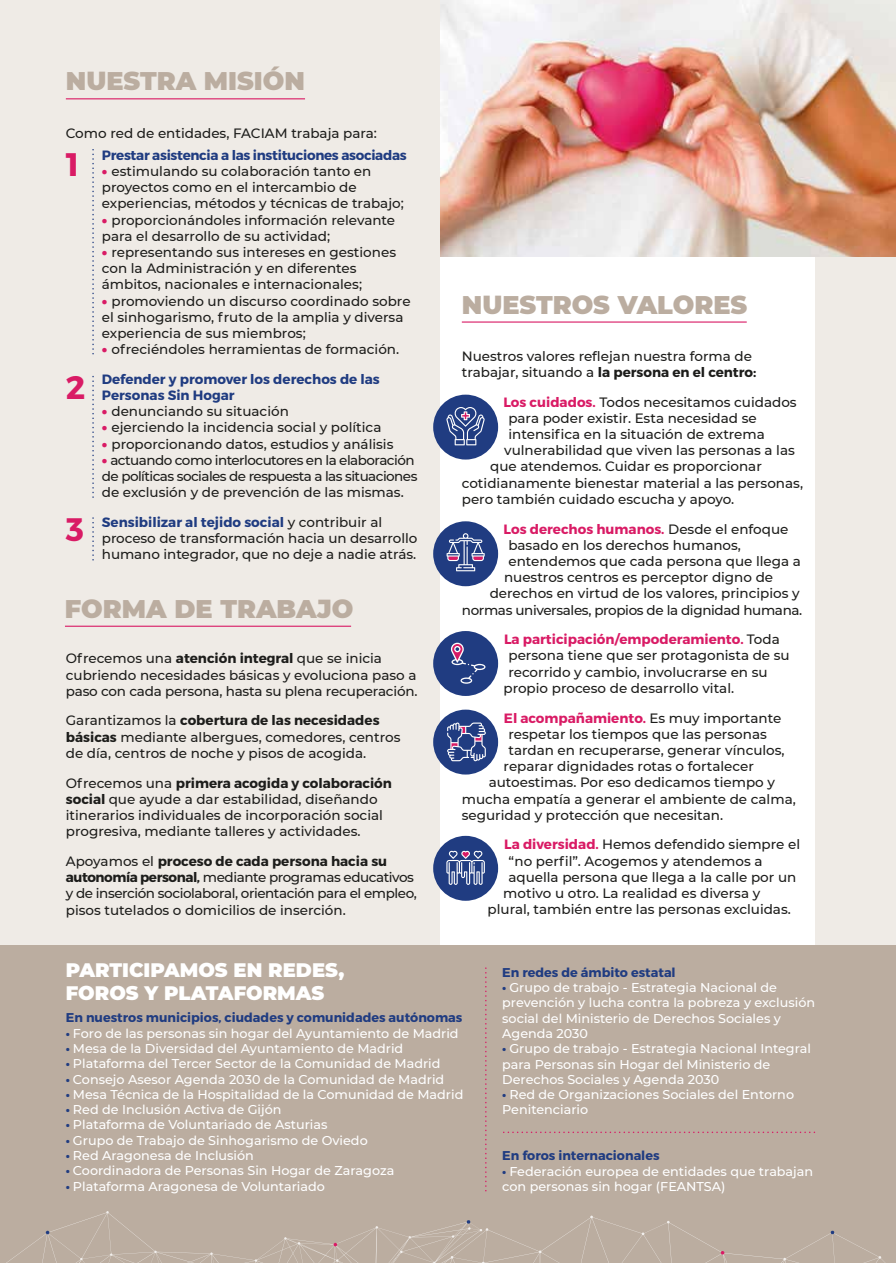
<style>
.page{position:relative;width:896px;height:1263px;background:#efebe6}
.page>*{position:absolute;margin:0;border:0;box-sizing:border-box;transform-origin:0 0}
.t1{font:700 32.55px "Montserrat";color:#d91b65}
.t2{font:900 25.5px "Montserrat";color:#bbada0}
.t3{font:900 19.5px/23.4px "Montserrat";color:#fff}
.t4{font:500 13.5px/16.2px "Montserrat";color:#1d1d1b}
.t5{font:500 13.5px/16.2px "Montserrat";letter-spacing:-.03em;color:#1d1d1b}
.t6{font:500 13.5px/16.2px "Montserrat";letter-spacing:-.04em;color:#1d1d1b}
.t7{font:700 13.5px "Montserrat";color:#d91b65}
.t8{font:500 13.5px "Montserrat";letter-spacing:-.025em;color:#1d1d1b}
.t9{font:700 13.5px "Montserrat";letter-spacing:-.025em;color:#203c81}
.t10{font:700 13.5px "Montserrat";color:#203c81}
.t11{font:500 12.75px/15.3px "Montserrat";color:#fff}
.t12{font:700 12.75px "Montserrat";color:#203c81}
.s1{font-weight:900;color:#d91b65}
.s2{font-weight:700;color:#203c81}
.s3{font-weight:700}
.s4{font-weight:700;color:#d91b65}
.s5{font-weight:500;color:#1d1d1b}
</style>
<div class="page">
<div style="left:440px;top:0;width:375px;height:964px;background:#fff"></div>
<div style="left:0;top:945px;width:896px;height:318px;background:#bbada0"></div>
<hr style="left:66px;top:98px;width:239px;height:1px;background:#d91b65">
<hr style="left:462px;top:321px;width:284px;height:2px;background:#d91b65">
<hr style="left:65px;top:626px;width:286px;height:1px;background:#d91b65">
<svg style="left:92px;top:149px;width:2px;height:205px"></svg>
<svg style="left:92px;top:375px;width:2px;height:122px"></svg>
<svg style="left:92px;top:518px;width:2px;height:42px"></svg>
<div style="left:433px;top:395px;width:65px;height:65px;background:#203c81;border-radius:50%"></div>
<div style="left:433px;top:521px;width:65px;height:65px;background:#203c81;border-radius:50%"></div>
<div style="left:433px;top:631px;width:65px;height:65px;background:#203c81;border-radius:50%"></div>
<div style="left:433px;top:710px;width:65px;height:64px;background:#203c81;border-radius:50%"></div>
<div style="left:433px;top:836px;width:65px;height:65px;background:#203c81;border-radius:50%"></div>
<svg style="left:446px;top:407px;width:38px;height:38px"></svg>
<svg style="left:446px;top:533px;width:39px;height:38px"></svg>
<svg style="left:451px;top:643px;width:34px;height:41px"></svg>
<svg style="left:447px;top:722px;width:39px;height:39px"></svg>
<svg style="left:446px;top:851px;width:39px;height:34px"></svg>
<svg style="left:485px;top:967px;width:1px;height:224px"></svg>
<svg style="left:503px;top:1131px;width:311px;height:2px"></svg>
<svg style="left:6px;top:1211px;width:879px;height:52px"></svg>
<img style="left:440px;top:0;width:456px;height:257px">
<h2 class="t2" style="left:66px;top:62px;width:241px">NUESTRA MISIÓN</h2>
<p class="t4" style="left:66px;top:124px;width:313px">Como red de entidades, FACIAM trabaja para:</p>
<p class="t9" style="left:102px;top:147px;width:306px">Prestar asistencia a las instituciones asociadas</p>
<p class="t4" style="left:102px;top:162px;width:303px"><span class="s1">•</span> estimulando su colaboración tanto en proyectos como en el intercambio de experiencias, métodos y técnicas de trabajo;</p>
<p class="t4" style="left:102px;top:211px;width:295px"><span class="s1">•</span> proporcionándoles información relevante para el desarrollo de su actividad;</p>
<p class="t4" style="left:102px;top:243px;width:296px"><span class="s1">•</span> representando sus intereses en gestiones con la Administración y en diferentes ámbitos, nacionales e internacionales;</p>
<p class="t4" style="left:102px;top:292px;width:310px"><span class="s1">•</span> promoviendo un discurso coordinado sobre el sinhogarismo, fruto de la amplia y diversa experiencia de sus miembros;</p>
<p class="t4" style="left:102px;top:334px;width:299px;line-height:29.7px"><span class="s1">•</span> ofreciéndoles herramientas de formación.<br><span class="s2">Defender y promover los derechos de las</span></p>
<p class="t10" style="left:102px;top:387px;width:134px">Personas Sin Hogar</p>
<p class="t4" style="left:102px;top:403px;width:188px"><span class="s1">•</span> denunciando su situación</p>
<p class="t4" style="left:102px;top:419px;width:281px"><span class="s1">•</span> ejerciendo la incidencia social y política</p>
<p class="t4" style="left:102px;top:435px;width:293px"><span class="s1">•</span> proporcionando datos, estudios y análisis</p>
<p class="t6" style="left:102px;top:451px;width:317px"><span class="s1">•</span> actuando como interlocutores en la elaboración de políticas sociales de respuesta a las situaciones de exclusión y de prevención de las mismas.</p>
<p class="t4" style="left:102px;top:513px;width:317px"><span class="s2">Sensibilizar al tejido social</span> y contribuir al proceso de transformación hacia un desarrollo humano integrador, que no deje a nadie atrás.</p>
<h1 class="t1" style="left:66px;top:144px;width:15px">1</h1>
<h1 class="t1" style="left:66px;top:367px;width:21px">2</h1>
<h1 class="t1" style="left:66px;top:509px;width:20px">3</h1>
<h2 class="t2" style="left:65px;top:590px;width:290px">FORMA DE TRABAJO</h2>
<p class="t4" style="left:66px;top:650px;width:353px">Ofrecemos una <span class="s3">atención integral</span> que se inicia cubriendo necesidades básicas y evoluciona paso a paso con cada persona, hasta su plena recuperación.</p>
<p class="t4" style="left:66px;top:712px;width:336px">Garantizamos la <span class="s3">cobertura de las necesidades básicas</span> mediante albergues, comedores, centros de día, centros de noche y pisos de acogida.</p>
<p class="t4" style="left:66px;top:774px;width:327px">Ofrecemos una <span class="s3">primera acogida y colaboración social</span> que ayude a dar estabilidad, diseñando itinerarios individuales de incorporación social progresiva, mediante talleres y actividades.</p>
<p class="t5" style="left:66px;top:852px;width:352px">Apoyamos el <span class="s3">proceso de cada persona hacia su autonomía personal,</span> mediante programas educativos y de inserción sociolaboral, orientación para el empleo, pisos tutelados o domicilios de inserción.</p>
<h2 class="t2" style="left:462px;top:285px;width:287px">NUESTROS VALORES</h2>
<p class="t4" style="left:462px;top:347px;width:296px">Nuestros valores reflejan nuestra forma de trabajar, situando a <span class="s3">la persona en el centro:</span></p>
<p class="t4" style="left:503px;top:393px;width:295px"><span class="s4">Los cuidados.</span> Todos necesitamos cuidados</p>
<p class="t4" style="left:508px;top:409px;width:250px">para poder existir. Esta necesidad se</p>
<p class="t4" style="left:508px;top:426px;width:258px">intensifica en la situación de extrema</p>
<p class="t4" style="left:504px;top:442px;width:292px">vulnerabilidad que viven las personas a las</p>
<p class="t4" style="left:490px;top:458px;width:273px">que atendemos. Cuidar es proporcionar</p>
<p class="t4" style="left:462px;top:474px;width:343px">cotidianamente bienestar material a las personas,</p>
<p class="t4" style="left:462px;top:490px;width:274px">pero también cuidado escucha y apoyo.</p>
<p class="t7" style="left:503px;top:520px;width:286px">Los derechos humanos. <span class="s5">Desde el enfoque</span></p>
<p class="t4" style="left:508px;top:536px;width:234px">basado en los derechos humanos,</p>
<p class="t4" style="left:508px;top:552px;width:294px">entendemos que cada persona que llega a</p>
<p class="t4" style="left:504px;top:569px;width:271px">nuestros centros es perceptor digno de</p>
<p class="t4" style="left:490px;top:585px;width:311px">derechos en virtud de los valores, principios y</p>
<p class="t8" style="left:462px;top:600px;width:342px">normas universales, propios de la dignidad humana.</p>
<p class="t7" style="left:504px;top:631px;width:277px">La participación/empoderamiento. <span class="s5">Toda</span></p>
<p class="t4" style="left:508px;top:647px;width:283px">persona tiene que ser protagonista de su</p>
<p class="t4" style="left:508px;top:663px;width:261px">recorrido y cambio, involucrarse en su</p>
<p class="t4" style="left:503px;top:679px;width:232px">propio proceso de desarrollo vital.</p>
<p class="t7" style="left:504px;top:709px;width:279px">El acompañamiento. <span class="s5">Es muy importante</span></p>
<p class="t4" style="left:508px;top:725px;width:260px">respetar los tiempos que las personas</p>
<p class="t4" style="left:508px;top:741px;width:278px">tardan en recuperarse, generar vínculos,</p>
<p class="t4" style="left:503px;top:758px;width:252px">reparar dignidades rotas o fortalecer</p>
<p class="t4" style="left:489px;top:774px;width:288px">autoestimas. Por eso dedicamos tiempo y</p>
<p class="t4" style="left:462px;top:790px;width:335px">mucha empatía a generar el ambiente de calma,</p>
<p class="t4" style="left:462px;top:806px;width:263px">seguridad y protección que necesitan.</p>
<p class="t4" style="left:504px;top:836px;width:297px"><span class="s4">La diversidad.</span> Hemos defendido siempre el</p>
<p class="t4" style="left:508px;top:852px;width:255px">“no perfil”. Acogemos y atendemos a</p>
<p class="t4" style="left:508px;top:868px;width:289px">aquella persona que llega a la calle por un</p>
<p class="t4" style="left:503px;top:885px;width:258px">motivo u otro. La realidad es diversa y</p>
<p class="t4" style="left:487px;top:901px;width:305px">plural, también entre las personas excluidas.</p>
<h3 class="t3" style="left:66px;top:957px;width:280px">PARTICIPAMOS EN REDES,<br>FOROS Y PLATAFORMAS</h3>
<p class="t12" style="left:66px;top:1010px;width:398px">En nuestros municipios, ciudades y comunidades autónomas</p>
<p class="t11" style="left:66px;top:1025px;width:394px"><span class="s2">•</span> Foro de las personas sin hogar del Ayuntamiento de Madrid</p>
<p class="t11" style="left:66px;top:1040px;width:339px"><span class="s2">•</span> Mesa de la Diversidad del Ayuntamiento de Madrid</p>
<p class="t11" style="left:66px;top:1055px;width:376px"><span class="s2">•</span> Plataforma del Tercer Sector de la Comunidad de Madrid</p>
<p class="t11" style="left:66px;top:1071px;width:380px"><span class="s2">•</span> Consejo Asesor Agenda 2030 de la Comunidad de Madrid</p>
<p class="t11" style="left:66px;top:1086px;width:399px"><span class="s2">•</span> Mesa Técnica de la Hospitalidad de la Comunidad de Madrid</p>
<p class="t11" style="left:66px;top:1101px;width:217px"><span class="s2">•</span> Red de Inclusión Activa de Gijón</p>
<p class="t11" style="left:66px;top:1117px;width:263px"><span class="s2">•</span> Plataforma de Voluntariado de Asturias</p>
<p class="t11" style="left:66px;top:1132px;width:303px"><span class="s2">•</span> Grupo de Trabajo de Sinhogarismo de Oviedo</p>
<p class="t11" style="left:66px;top:1147px;width:190px"><span class="s2">•</span> Red Aragonesa de Inclusión</p>
<p class="t11" style="left:66px;top:1163px;width:330px"><span class="s2">•</span> Coordinadora de Personas Sin Hogar de Zaragoza</p>
<p class="t11" style="left:66px;top:1178px;width:260px"><span class="s2">•</span> Plataforma Aragonesa de Voluntariado</p>
<p class="t12" style="left:502px;top:964px;width:175px">En redes de ámbito estatal</p>
<p class="t11" style="left:502px;top:979px;width:314px"><span class="s2">•</span> Grupo de trabajo - Estrategia Nacional de prevención y lucha contra la pobreza y exclusión social del Ministerio de Derechos Sociales y Agenda 2030</p>
<p class="t11" style="left:502px;top:1040px;width:310px"><span class="s2">•</span> Grupo de trabajo - Estrategia Nacional Integral para Personas sin Hogar del Ministerio de<br>Derechos Sociales y Agenda 2030</p>
<p class="t11" style="left:502px;top:1086px;width:293px"><span class="s2">•</span> Red de Organizaciones Sociales del Entorno<br>Penitenciario</p>
<p class="t12" style="left:502px;top:1148px;width:159px">En foros internacionales</p>
<p class="t11" style="left:502px;top:1163px;width:312px"><span class="s2">•</span> Federación europea de entidades que trabajan con personas sin hogar (FEANTSA)</p>
</div>
